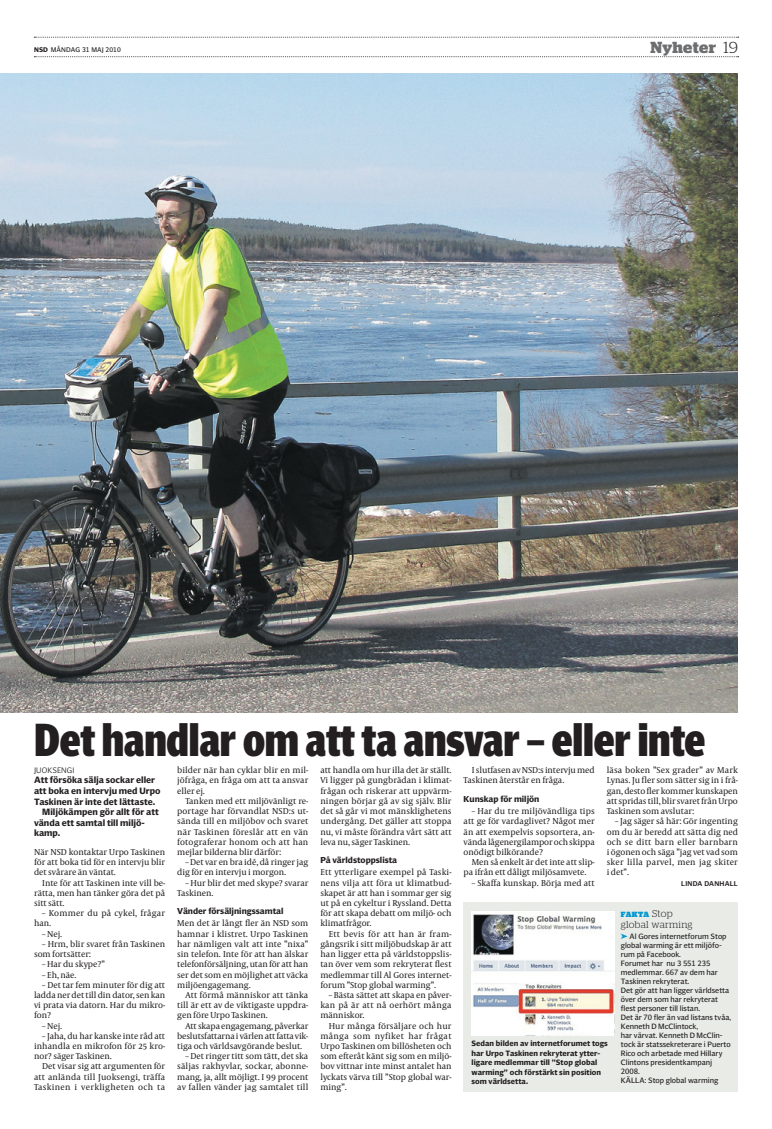
<style>
.page{position:relative;width:772px;height:1129px;background:#fff}
.page>*{position:absolute;margin:0;border:0;box-sizing:border-box;transform-origin:0 0}
.t1{font:800 45px "Olisipone Head";letter-spacing:-.02em;color:#231f20}
.t2{font:700 16px "Stag";letter-spacing:.02em;color:#6d6e70}
.t3{font:300 10px "Stag";letter-spacing:.03em;color:#231f20}
.t4{font:700 9.2px "Olisipone";color:#231f20}
.t5{font:8.8px/10.2px "Capitolium News";letter-spacing:-.005em;color:#231f20;text-align:justify}
.t6{font:8.8px "Capitolium News";letter-spacing:.015em;color:#231f20}
.t7{font:8.8px/10.2px "Capitolium News";letter-spacing:.02em;color:#231f20}
.t8{font:8.8px "Capitolium News";letter-spacing:.03em;color:#231f20}
.t9{font:8.8px "Capitolium News";letter-spacing:.025em;color:#231f20}
.t10{font:8.8px "Capitolium News";letter-spacing:.035em;color:#231f20}
.t11{font:700 8.7px "Olisipone";color:#231f20}
.t12{font:300 8px "Olisipone";letter-spacing:.01em;color:#231f20}
.t13{font:7.8px/9px "Olisipone";color:#231f20}
.t14{font:700 7.8px/9.5px "Olisipone";letter-spacing:.005em;color:#231f20}
.t15{font:900 7.5px "Stag";letter-spacing:.04em;color:#0098d2}
.t16{font:600 7px "Olisipone";letter-spacing:.03em;color:#231f20}
.t17{font:6.8px "Olisipone";letter-spacing:.02em;color:#231f20}
.s1{font-weight:700}
.s2{font-weight:300;color:#231f20}
.s3{font-weight:300;font-size:10px;color:#231f20}
.s4{color:#0098d2}
</style>
<div class="page">
<svg style="left:34px;top:37px;width:704px;height:1px"></svg>
<svg style="left:34px;top:56px;width:704px;height:1px"></svg>
<img style="left:0;top:74px;width:737px;height:638px">
<div style="left:463px;top:902px;width:274px;height:189px;background:#e8ebe6"></div>
<img style="left:471px;top:911px;width:143px;height:124px">
<p class="t17" style="left:34px;top:47px;width:88px"><span class="s1">NSD</span> MÅNDAG 31 MAJ 2010</p>
<p class="t2" style="left:650px;top:41px;width:89px">Nyheter <span class="s2">19</span></p>
<p class="t1" style="left:34px;top:723px;width:673px">Det handlar om att ta ansvar – eller inte</p>
<p class="t12" style="left:34px;top:766px;width:42px">JUOKSENGI</p>
<p class="t4" style="left:34px;top:776px;width:122px">Att försöka sälja sockar eller</p>
<p class="t4" style="left:34px;top:787px;width:128px">att boka en intervju med Urpo</p>
<p class="t4" style="left:34px;top:797px;width:122px">Taskinen är inte det lättaste.</p>
<p class="t4" style="left:42px;top:808px;width:118px">Miljökämpen gör allt för att</p>
<p class="t4" style="left:34px;top:819px;width:112px">vända ett samtal till miljö-</p>
<p class="t4" style="left:34px;top:829px;width:28px">kamp.</p>
<p class="t5" style="left:34px;top:846px;width:133px">När NSD kontaktar Urpo Taskinen</p>
<p class="t5" style="left:34px;top:856px;width:132px">för att boka tid för en intervju blir</p>
<p class="t5" style="left:34px;top:867px;width:83px">det svårare än väntat.</p>
<p class="t5" style="left:42px;top:877px;width:124px">Inte för att Taskinen inte vill be-</p>
<p class="t5" style="left:34px;top:887px;width:132px">rätta, men han tänker göra det på</p>
<p class="t5" style="left:34px;top:897px;width:32px">sitt sätt.</p>
<p class="t7" style="left:34px;top:907px;width:132px;text-indent:8px">– Kommer du på cykel, frågar han.</p>
<p class="t5" style="left:42px;top:928px;width:21px">– Nej.</p>
<p class="t5" style="left:34px;top:938px;width:132px;text-indent:8px">– Hrm, blir svaret från Taskinen som fortsätter:</p>
<p class="t5" style="left:42px;top:958px;width:64px">– Har du skype?”</p>
<p class="t5" style="left:42px;top:969px;width:36px">– Eh, näe.</p>
<p class="t5" style="left:34px;top:979px;width:132px;text-indent:8px">– Det tar fem minuter för dig att ladda ner det till din dator, sen kan vi prata via datorn. Har du mikro&shy;fon?</p>
<p class="t5" style="left:42px;top:1020px;width:21px">– Nej.</p>
<p class="t5" style="left:42px;top:1030px;width:124px">– Jaha, du har kanske inte råd att</p>
<p class="t5" style="left:34px;top:1040px;width:132px">inhandla en mikrofon för 25 kro-</p>
<p class="t5" style="left:34px;top:1050px;width:79px">nor? säger Taskinen.</p>
<p class="t5" style="left:42px;top:1061px;width:124px">Det visar sig att argumenten för</p>
<p class="t6" style="left:34px;top:1071px;width:132px">att anlända till Juoksengi, träffa</p>
<p class="t8" style="left:34px;top:1081px;width:132px">Taskinen i verkligheten och ta</p>
<p class="t5" style="left:177px;top:765px;width:132px">bilder när han cyklar blir en mil-</p>
<p class="t5" style="left:177px;top:775px;width:132px">jöfråga, en fråga om att ta ansvar</p>
<p class="t5" style="left:177px;top:785px;width:29px">eller ej.</p>
<p class="t5" style="left:185px;top:795px;width:124px">Tanken med ett miljövänligt re-</p>
<p class="t5" style="left:177px;top:805px;width:133px">portage har förvandlat NSD:s ut-</p>
<p class="t5" style="left:177px;top:816px;width:133px">sända till en miljöbov och svaret</p>
<p class="t7" style="left:177px;top:826px;width:132px">när Taskinen föreslår att en vän</p>
<p class="t6" style="left:177px;top:836px;width:132px">fotograferar honom och att han</p>
<p class="t5" style="left:177px;top:846px;width:105px">mejlar bilderna blir därför:</p>
<p class="t5" style="left:177px;top:856px;width:132px;text-indent:8px">– Det var en bra idé, då ringer jag dig för en intervju i morgon.</p>
<p class="t5" style="left:177px;top:877px;width:133px;text-indent:8px">– Hur blir det med skype? svarar<br>Taskinen.</p>
<p class="t11" style="left:177px;top:907px;width:108px">Vänder försäljningssamtal</p>
<p class="t5" style="left:177px;top:918px;width:132px">Men det är långt fler än NSD som</p>
<p class="t5" style="left:177px;top:928px;width:132px">hamnar i klistret. Urpo Taskinen</p>
<p class="t5" style="left:177px;top:938px;width:132px">har nämligen valt att inte ”nixa”</p>
<p class="t5" style="left:177px;top:948px;width:132px">sin telefon. Inte för att han älskar</p>
<p class="t5" style="left:177px;top:958px;width:133px">telefonförsäljning, utan för att han</p>
<p class="t5" style="left:177px;top:969px;width:132px">ser det som en möjlighet att väcka</p>
<p class="t5" style="left:177px;top:979px;width:75px">miljöengagemang.</p>
<p class="t5" style="left:185px;top:989px;width:124px">Att förmå människor att tänka</p>
<p class="t5" style="left:177px;top:999px;width:132px">till är ett av de viktigaste uppdra-</p>
<p class="t5" style="left:177px;top:1010px;width:92px">gen före Urpo Taskinen.</p>
<p class="t5" style="left:185px;top:1020px;width:124px">Att skapa engagemang, påverkar</p>
<p class="t5" style="left:177px;top:1030px;width:132px">beslutsfattarna i värlen att fatta vik-</p>
<p class="t5" style="left:177px;top:1040px;width:126px">tiga och världsavgörande beslut.</p>
<p class="t5" style="left:177px;top:1050px;width:132px;text-indent:8px">– Det ringer titt som tätt, det ska säljas rakhyvlar, sockar, abonne&shy;mang, ja, allt möjligt. I 99 procent av fallen vänder jag samtalet till</p>
<p class="t5" style="left:320px;top:765px;width:133px">att handla om hur illa det är ställt.<br>Vi ligger på gungbrädan i klimat&shy;frågan och riskerar att uppvärm&shy;ningen börjar gå av sig själv. Blir det så går vi mot mänsklighetens undergång. Det gäller att stoppa nu, vi måste förändra vårt sätt att leva nu, säger Taskinen.</p>
<p class="t11" style="left:320px;top:856px;width:78px">På världstoppslista</p>
<p class="t6" style="left:320px;top:866px;width:132px">Ett ytterligare exempel på Taski-</p>
<p class="t6" style="left:320px;top:877px;width:132px">nens vilja att föra ut klimatbud-</p>
<p class="t5" style="left:320px;top:887px;width:132px">skapet är att han i sommar ger sig</p>
<p class="t5" style="left:320px;top:897px;width:133px">ut på en cykeltur i Ryssland. Detta</p>
<p class="t5" style="left:320px;top:907px;width:132px">för att skapa debatt om miljö- och</p>
<p class="t5" style="left:320px;top:918px;width:53px">klimatfrågor.</p>
<p class="t9" style="left:328px;top:928px;width:124px">Ett bevis för att han är fram-</p>
<p class="t5" style="left:320px;top:938px;width:132px">gångsrik i sitt miljöbudskap är att</p>
<p class="t5" style="left:320px;top:948px;width:132px">han ligger etta på världstoppslis-</p>
<p class="t5" style="left:320px;top:958px;width:132px">tan över vem som rekryterat flest</p>
<p class="t5" style="left:320px;top:969px;width:132px">medlemmar till Al Gores internet-</p>
<p class="t5" style="left:320px;top:979px;width:117px">forum ”Stop global warming”.</p>
<p class="t5" style="left:328px;top:989px;width:124px">– Bästa sättet att skapa en påver-</p>
<p class="t7" style="left:320px;top:999px;width:132px">kan på är att nå oerhört många</p>
<p class="t5" style="left:320px;top:1010px;width:46px">människor.</p>
<p class="t6" style="left:328px;top:1020px;width:124px">Hur många försäljare och hur</p>
<p class="t10" style="left:320px;top:1030px;width:132px">många som nyfiket har frågat</p>
<p class="t5" style="left:320px;top:1040px;width:132px">Urpo Taskinen om billösheten och</p>
<p class="t5" style="left:320px;top:1050px;width:132px">som efteråt känt sig som en miljö-</p>
<p class="t5" style="left:320px;top:1061px;width:132px">bov vittnar inte minst antalet han</p>
<p class="t5" style="left:320px;top:1071px;width:132px">lyckats värva till ”Stop global war-</p>
<p class="t5" style="left:320px;top:1081px;width:28px">ming”.</p>
<p class="t5" style="left:463px;top:765px;width:132px;text-indent:8px">I slutfasen av NSD:s intervju med<br>Taskinen återstår en fråga.</p>
<p class="t11" style="left:463px;top:795px;width:77px">Kunskap för miljön</p>
<p class="t5" style="left:471px;top:805px;width:124px">– Har du tre miljövändliga tips</p>
<p class="t5" style="left:463px;top:816px;width:132px">att ge för vardaglivet? Något mer</p>
<p class="t5" style="left:463px;top:826px;width:132px">än att exempelvis sopsortera, an-</p>
<p class="t5" style="left:463px;top:836px;width:132px">vända lågenergilampor och skippa</p>
<p class="t5" style="left:463px;top:846px;width:81px">onödigt bilkörande?</p>
<p class="t5" style="left:471px;top:856px;width:124px">Men så enkelt är det inte att slip-</p>
<p class="t5" style="left:463px;top:867px;width:124px">pa ifrån ett dåligt miljösamvete.</p>
<p class="t5" style="left:471px;top:877px;width:124px">– Skaffa kunskap. Börja med att</p>
<p class="t5" style="left:606px;top:765px;width:133px">läsa boken ”Sex grader” av Mark Lynas. Ju fler som sätter sig in i frå&shy;gan, desto fler kommer kunskapen att spridas till, blir svaret från Urpo Taskinen som avslutar:</p>
<p class="t5" style="left:606px;top:816px;width:133px;text-indent:8px">– Jag säger så här: Gör ingenting om du är beredd att sätta dig ned och se ditt barn eller barnbarn i ögonen och säga ”jag vet vad som sker lilla parvel, men jag skiter i det”.</p>
<p class="t16" style="left:680px;top:880px;width:58px">LINDA DANHALL</p>
<p class="t14" style="left:471px;top:1039px;width:138px">Sedan bilden av internetforumet togs har Urpo Taskinen rekryterat ytter&shy;ligare medlemmar till ”Stop global warming” och förstärkt sin position som världsetta.</p>
<p class="t15" style="left:620px;top:911px;width:53px">FAKTA <span class="s3">Stop</span></p>
<p class="t3" style="left:620px;top:920px;width:73px">global warming</p>
<p class="t13" style="left:620px;top:932px;width:112px"><span class="s4">➤</span> Al Gores internetforum Stop global warming är ett miljöfo&shy;rum på Facebook.<br>Forumet har nu 3 551 235 medlemmar. 667 av dem har<br>Taskinen rekryterat.<br>Det gör att han ligger världsetta över dem som har rekryterat flest personer till listan.<br>Det är 70 fler än vad listans tvåa,<br>Kenneth D McClintock,<br>har värvat. Kenneth D McClin&shy;tock är statssekreterare i Puerto<br>Rico och arbetade med Hillary<br>Clintons presidentkampanj<br>2008.<br>KÄLLA: Stop global warming</p>
</div>
